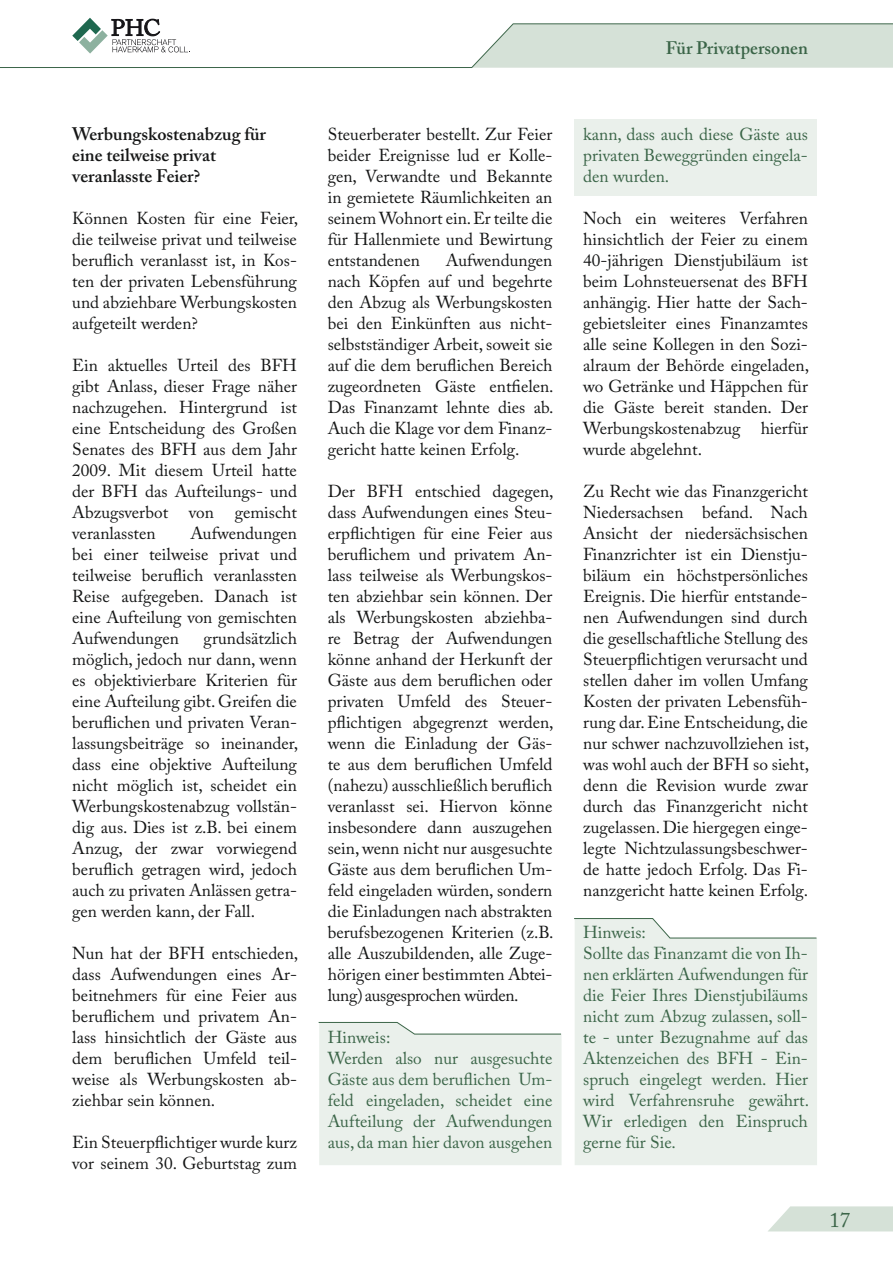
<style>
.page{position:relative;width:893px;height:1263px;background:#fff}
.page>*{position:absolute;margin:0;border:0;box-sizing:border-box;transform-origin:0 0}
.t1{font:21px "Adobe Caslon Pro";color:#3b6548}
.Headline_Mitteilunge{font:600 18px/21px "Adobe Caslon Pro";color:#151616}
.Kolumnentitel{font:600 18px "Adobe Caslon Pro";color:#3b6548}
.Grundtext_Mitteilung{font:17.25px/21px "Adobe Caslon Pro";color:#151616;text-align:justify}
.Hinweis_Miteilungen{font:17.25px/21px "Adobe Caslon Pro";color:#3b6548;text-align:justify}
</style>
<div class="page">
<hr style="left:0;top:67px;width:472px;height:1px;background:#3b6548">
<svg style="left:471px;top:23px;width:422px;height:45px;background:#d4e0d6"></svg>
<svg style="left:72px;top:18px;width:118px;height:36px"></svg>
<svg style="left:768px;top:1206px;width:125px;height:25px;background:#d9e4db"></svg>
<div style="left:574px;top:119px;width:243px;height:77px;background:#eaf0eb"></div>
<div style="left:575px;top:938px;width:242px;height:227px;background:#eaf0eb"></div>
<svg style="left:574px;top:918px;width:243px;height:20px"></svg>
<svg style="left:318px;top:1022px;width:244px;height:143px;background:#eaf0eb"></svg>
<p class="Headline_Mitteilunge" style="left:72px;top:123px;width:195px">Werbungskostenabzug für eine teilweise privat veranlasste Feier?</p>
<p class="Grundtext_Mitteilung" style="left:72px;top:208px;width:227px">Können Kosten für eine Feier, die teilweise privat und teilweise beruflich veranlasst ist, in Kos&shy;ten der privaten Lebensführung und abziehbare Werbungskosten aufgeteilt werden?</p>
<p class="Grundtext_Mitteilung" style="left:72px;top:355px;width:226px">Ein aktuelles Urteil des BFH gibt Anlass, dieser Frage näher nachzugehen. Hintergrund ist eine Entscheidung des Großen Senates des BFH aus dem Jahr 2009. Mit diesem Urteil hatte der BFH das Aufteilungs- und Abzugsverbot von gemischt veranlassten</p>
<p class="Grundtext_Mitteilung" style="left:72px;top:523px;width:226px;text-indent:118px">Aufwendungen bei einer teilweise privat und teilweise beruflich veranlassten Reise aufgegeben. Danach ist eine Aufteilung von gemischten Aufwendungen</p>
<p class="Grundtext_Mitteilung" style="left:72px;top:628px;width:227px;text-indent:131px">grundsätzlich möglich, jedoch nur dann, wenn es objektivierbare Kriterien für eine Aufteilung gibt. Greifen die beruflichen und privaten Veran&shy;lassungsbeiträge so ineinander, dass eine objektive Aufteilung nicht möglich ist, scheidet ein Werbungskostenabzug vollstän&shy;dig aus. Dies ist z.B. bei einem Anzug, der zwar vorwiegend beruflich getragen wird, jedoch auch zu privaten Anlässen getra&shy;gen werden kann, der Fall.</p>
<p class="Grundtext_Mitteilung" style="left:72px;top:943px;width:227px">Nun hat der BFH entschieden, dass Aufwendungen eines Ar&shy;beitnehmers für eine Feier aus beruflichem und privatem An&shy;lass hinsichtlich der Gäste aus dem beruflichen Umfeld teil&shy;weise als Werbungskosten ab&shy;ziehbar sein können.</p>
<p class="Grundtext_Mitteilung" style="left:72px;top:1132px;width:226px">Ein Steuerpflichtiger wurde kurz vor seinem 30. Geburtstag zum</p>
<p class="Grundtext_Mitteilung" style="left:328px;top:124px;width:226px">Steuerberater bestellt. Zur Feier beider Ereignisse lud er Kolle&shy;gen, Verwandte und Bekannte in gemietete Räumlichkeiten an seinem Wohnort ein. Er teilte die für Hallenmiete und Bewirtung entstandenen</p>
<p class="Grundtext_Mitteilung" style="left:328px;top:250px;width:227px;text-indent:118px">Aufwendungen nach Köpfen auf und begehrte den Abzug als Werbungskosten bei den Einkünften aus nicht&shy;selbstständiger Arbeit, soweit sie auf die dem beruflichen Bereich zugeordneten Gäste entfielen.<br>Das Finanzamt lehnte dies ab.<br>Auch die Klage vor dem Finanz&shy;gericht hatte keinen Erfolg.</p>
<p class="Grundtext_Mitteilung" style="left:328px;top:481px;width:227px">Der BFH entschied dagegen, dass Aufwendungen eines Steu&shy;erpflichtigen für eine Feier aus beruflichem und privatem An&shy;lass teilweise als Werbungskos&shy;ten abziehbar sein können. Der als Werbungskosten abziehba&shy;re Betrag der Aufwendungen könne anhand der Herkunft der Gäste aus dem beruflichen oder privaten Umfeld des Steuer&shy;pflichtigen abgegrenzt werden, wenn die Einladung der Gäs&shy;te aus dem beruflichen Umfeld (nahezu) ausschließlich beruflich veranlasst sei. Hiervon könne insbesondere dann auszugehen sein, wenn nicht nur ausgesuchte Gäste aus dem beruflichen Um&shy;feld eingeladen würden, sondern die Einladungen nach abstrakten berufsbezogenen Kriterien (z.B. alle Auszubildenden, alle Zuge&shy;hörigen einer bestimmten Abtei&shy;lung)ausgesprochen würden.</p>
<p class="Hinweis_Miteilungen" style="left:328px;top:1027px;width:64px">Hinweis:</p>
<p class="Hinweis_Miteilungen" style="left:328px;top:1048px;width:226px">Werden also nur ausgesuchte Gäste aus dem beruflichen Um&shy;feld eingeladen, scheidet eine Aufteilung der Aufwendungen aus, da man hier davon ausgehen</p>
<p class="Kolumnentitel" style="left:666px;top:37px;width:144px">Für Privatpersonen</p>
<p class="Hinweis_Miteilungen" style="left:583px;top:124px;width:226px">kann, dass auch diese Gäste aus privaten Beweggründen eingela&shy;den wurden.</p>
<p class="Grundtext_Mitteilung" style="left:583px;top:208px;width:227px">Noch ein weiteres Verfahren hinsichtlich der Feier zu einem 40-jährigen Dienstjubiläum ist beim Lohnsteuersenat des BFH anhängig. Hier hatte der Sach&shy;gebietsleiter eines Finanzamtes alle seine Kollegen in den Sozi&shy;alraum der Behörde eingeladen, wo Getränke und Häppchen für die Gäste bereit standen. Der Werbungskostenabzug hierfür wurde abgelehnt.</p>
<p class="Grundtext_Mitteilung" style="left:583px;top:481px;width:227px">Zu Recht wie das Finanzgericht Niedersachsen befand. Nach Ansicht der niedersächsischen Finanzrichter ist ein Dienstju&shy;biläum ein höchstpersönliches Ereignis. Die hierfür entstande&shy;nen Aufwendungen sind durch die gesellschaftliche Stellung des Steuerpflichtigen verursacht und stellen daher im vollen Umfang Kosten der privaten Lebensfüh&shy;rung dar. Eine Entscheidung, die nur schwer nachzuvollziehen ist, was wohl auch der BFH so sieht, denn die Revision wurde zwar durch das Finanzgericht nicht zugelassen. Die hiergegen einge&shy;legte Nichtzulassungsbeschwer&shy;de hatte jedoch Erfolg. Das Fi&shy;nanzgericht hatte keinen Erfolg.</p>
<p class="Hinweis_Miteilungen" style="left:583px;top:922px;width:64px">Hinweis:</p>
<p class="Hinweis_Miteilungen" style="left:583px;top:943px;width:227px">Sollte das Finanzamt die von Ih&shy;nen erklärten Aufwendungen für die Feier Ihres Dienstjubiläums nicht zum Abzug zulassen, soll&shy;te - unter Bezugnahme auf das Aktenzeichen des BFH - Ein&shy;spruch eingelegt werden. Hier wird Verfahrensruhe gewährt.<br>Wir erledigen den Einspruch gerne für Sie.</p>
<p class="t1" style="left:829px;top:1207px;width:22px">17</p>
</div>
